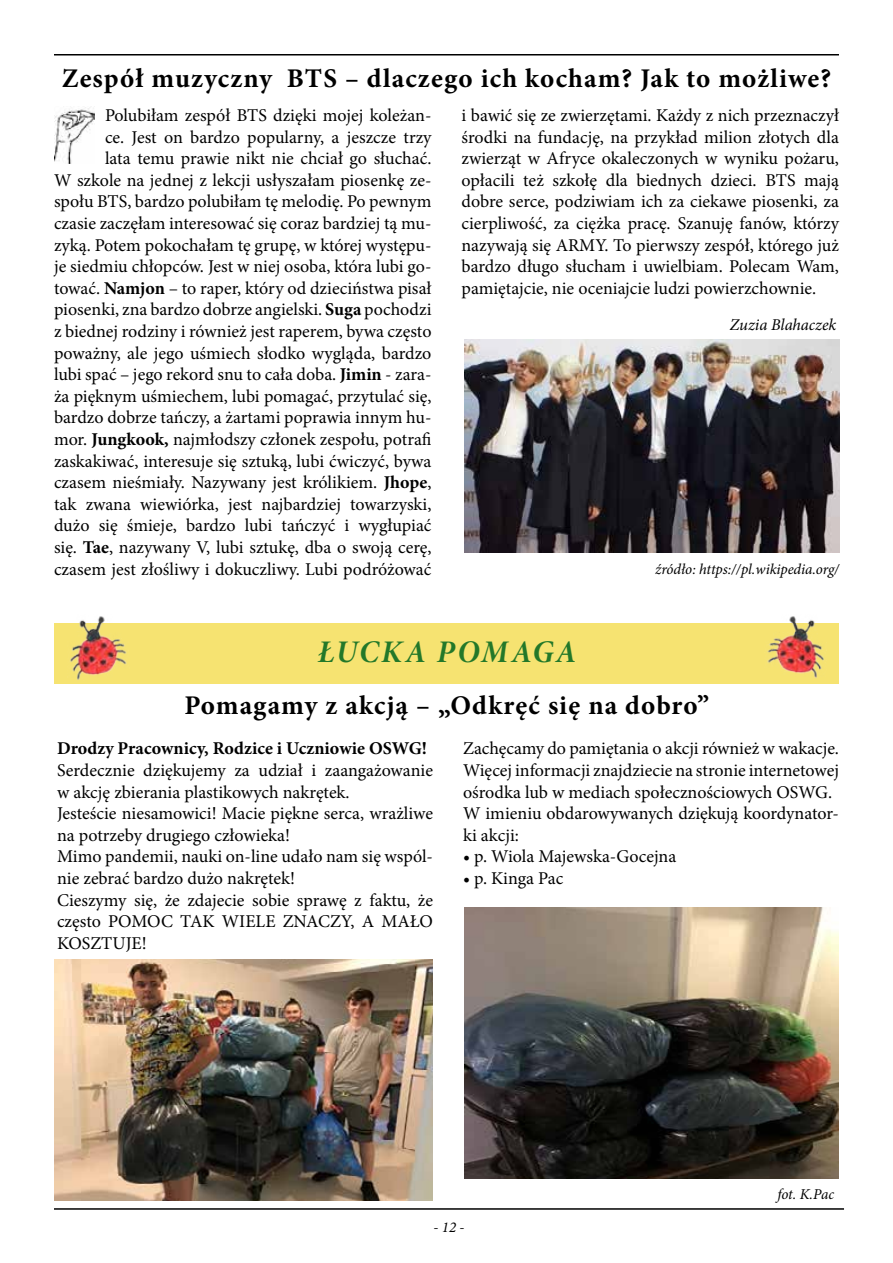
<style>
.page{position:relative;width:893px;height:1263px;background:#fff}
.page>*{position:absolute;margin:0;border:0;box-sizing:border-box;transform-origin:0 0}
.t1{font:31.5px "Minion Pro Bold It Subh";letter-spacing:.06em;color:#237829}
.t2{font:700 27px "Minion Pro";letter-spacing:.04em;color:#000}
.t3{font:18px/21.6px "Minion Pro";color:#000}
.t4{font:700 18px "Minion Pro";color:#000}
.t5{font:italic 16.5px "Minion Pro";letter-spacing:-.005em;color:#000}
.t6{font:italic 15px "Minion Pro";letter-spacing:-.005em;color:#000}
.s1{font-weight:700}
</style>
<div class="page">
<hr style="left:54px;top:54px;width:785px;height:2px;background:#000">
<hr style="left:54px;top:1208px;width:790px;height:2px;background:#000">
<img style="left:54px;top:107px;width:40px;height:57px">
<div style="left:54px;top:623px;width:785px;height:60px;background:#f6e371"></div>
<img style="left:70px;top:616px;width:57px;height:64px">
<img style="left:767px;top:616px;width:57px;height:62px">
<img style="left:55px;top:959px;width:377px;height:241px">
<img style="left:464px;top:908px;width:375px;height:270px">
<img style="left:464px;top:339px;width:375px;height:213px">
<h2 class="t2" style="left:62px;top:60px;width:771px">Zespół muzyczny BTS – dlaczego ich kocham? Jak to możliwe?</h2>
<p class="t3" style="left:54px;top:104px;width:379px;text-align:right">Polubiłam zespół BTS dzięki mojej koleżan-<br>ce. Jest on bardzo popularny, a jeszcze trzy<br>lata temu prawie nikt nie chciał go słuchać.<br>W szkole na jednej z lekcji usłyszałam piosenkę ze&shy;społu BTS, bardzo polubiłam tę melodię. Po pewnym czasie zaczęłam interesować się coraz bardziej tą mu&shy;zyką. Potem pokochałam tę grupę, w której występu&shy;je siedmiu chłopców. Jest w niej osoba, która lubi go&shy;tować. <span class="s1">Namjon</span> – to raper, który od dzieciństwa pisał piosenki, zna bardzo dobrze angielski. <span class="s1">Suga</span> pochodzi z biednej rodziny i również jest raperem, bywa często poważny, ale jego uśmiech słodko wygląda, bardzo lubi spać – jego rekord snu to cała doba. <span class="s1">Jimin</span> - zara&shy;ża pięknym uśmiechem, lubi pomagać, przytulać się, bardzo dobrze tańczy, a żartami poprawia innym hu&shy;mor. <span class="s1">Jungkook,</span> najmłodszy członek zespołu, potrafi zaskakiwać, interesuje się sztuką, lubi ćwiczyć, bywa czasem nieśmiały. Nazywany jest królikiem. <span class="s1">Jhope</span>, tak zwana wiewiórka, jest najbardziej towarzyski, dużo się śmieje, bardzo lubi tańczyć i wygłupiać się. <span class="s1">Tae</span>, nazywany V, lubi sztukę, dba o swoją cerę, czasem jest złośliwy i dokuczliwy. Lubi podróżować</p>
<p class="t3" style="left:461px;top:104px;width:379px;text-align:justify">i bawić się ze zwierzętami. Każdy z nich przeznaczył środki na fundację, na przykład milion złotych dla zwierząt w Afryce okaleczonych w wyniku pożaru, opłacili też szkołę dla biednych dzieci. BTS mają dobre serce, podziwiam ich za ciekawe piosenki, za cierpliwość, za ciężka pracę. Szanuję fanów, którzy nazywają się ARMY. To pierwszy zespół, którego już bardzo długo słucham i uwielbiam. Polecam Wam, pamiętajcie, nie oceniajcie ludzi powierzchownie.</p>
<p class="t5" style="left:730px;top:314px;width:108px">Zuzia Blahaczek</p>
<p class="t6" style="left:655px;top:559px;width:186px">źródło: https://pl.wikipedia.org/</p>
<h1 class="t1" style="left:317px;top:630px;width:261px">ŁUCKA POMAGA</h1>
<h2 class="t2" style="left:185px;top:687px;width:526px">Pomagamy z akcją – „Odkręć się na dobro”</h2>
<p class="t4" style="left:57px;top:736px;width:372px">Drodzy Pracownicy, Rodzice i Uczniowie OSWG!</p>
<p class="t3" style="left:57px;top:759px;width:377px">Serdecznie dziękujemy za udział i zaangażowanie w akcję zbierania plastikowych nakrętek.<br>Jesteście niesamowici! Macie piękne serca, wrażliwe na potrzeby drugiego człowieka!<br>Mimo pandemii, nauki on-line udało nam się wspól&shy;nie zebrać bardzo dużo nakrętek!<br>Cieszymy się, że zdajecie sobie sprawę z faktu, że często POMOC TAK WIELE ZNACZY, A MAŁO KOSZTUJE!</p>
<p class="t3" style="left:463px;top:738px;width:377px">Zachęcamy do pamiętania o akcji również w wakacje.<br>Więcej informacji znajdziecie na stronie internetowej ośrodka lub w mediach społecznościowych OSWG.<br>W imieniu obdarowywanych dziękują koordynator&shy;ki akcji:</p>
<p class="t3" style="left:463px;top:846px;width:215px">• p. Wiola Majewska-Gocejna</p>
<p class="t3" style="left:463px;top:867px;width:102px">• p. Kinga Pac</p>
<p class="t6" style="left:433px;top:1217px;width:33px">- 12 -</p>
<p class="t6" style="left:777px;top:1184px;width:58px">fot. K.Pac</p>
</div>
